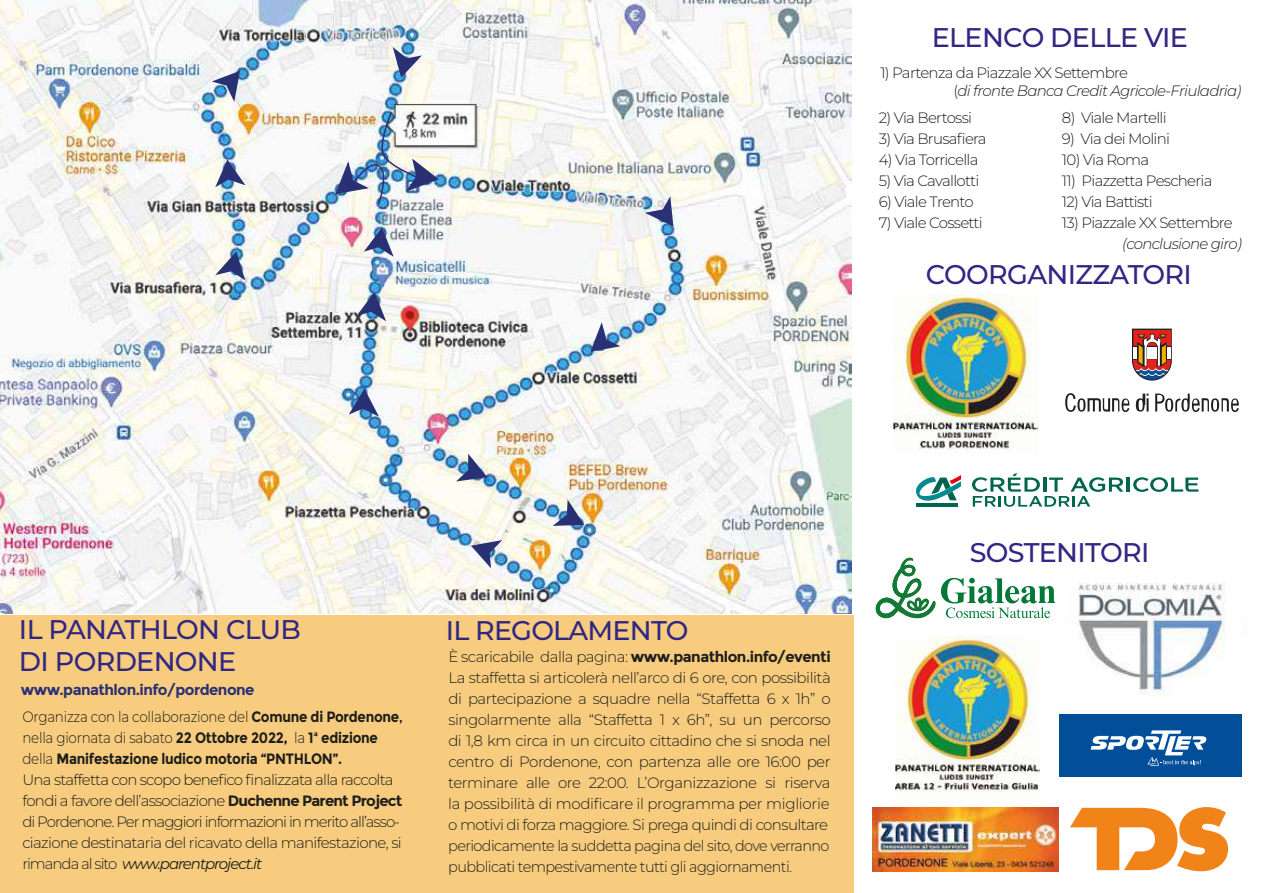
<style>
.page{position:relative;width:1263px;height:893px;background:#fff}
.page>*{position:absolute;margin:0;border:0;box-sizing:border-box;transform-origin:0 0}
.t1{font:500 27px/31.3px "Montserrat";letter-spacing:-.025em;color:#312783}
.t2{font:300 15px/21px "Montserrat";letter-spacing:-.04em;color:#1d1d1b}
.t3{font:300 15px/21px "Montserrat";letter-spacing:-.04em;color:#1d1d1b;scale:.9 1}
.t4{font:italic 300 15px/18.5px "Montserrat";letter-spacing:-.05em;color:#1d1d1b}
.t5{font:700 15px "Montserrat";letter-spacing:-.035em;color:#2a3074}
.s1{font-style:normal}
.s2{font-weight:700}
.s3{font-weight:400}
.s4{font-weight:400;font-style:italic}
</style>
<div class="page">
<div style="left:0;top:615px;width:853px;height:278px;background:#f7cc7e"></div>
<img style="left:988px;top:583px;width:237px;height:113px">
<svg style="left:876px;top:558px;width:179px;height:60px"></svg>
<div style="left:1059px;top:714px;width:183px;height:63px;background:#034e98"></div>
<svg style="left:1090px;top:730px;width:117px;height:36px"></svg>
<svg style="left:1065px;top:393px;width:64px;height:19px"></svg>
<svg style="left:1155px;top:394px;width:84px;height:18px"></svg>
<svg style="left:1136px;top:394px;width:12px;height:18px"></svg>
<svg style="left:1132px;top:329px;width:40px;height:52px"></svg>
<img style="left:894px;top:294px;width:144px;height:156px">
<img style="left:895px;top:636px;width:144px;height:156px">
<svg style="left:1070px;top:807px;width:158px;height:64px"></svg>
<img style="left:0;top:0;width:852px;height:613px">
<img style="left:873px;top:807px;width:185px;height:65px">
<hr style="left:916px;top:503px;width:42px;height:4px;background:#00664b">
<svg style="left:916px;top:475px;width:45px;height:26px"></svg>
<hr style="left:1127px;top:478px;width:3px;height:14px;background:#00664b">
<svg style="left:1133px;top:477px;width:65px;height:15px"></svg>
<svg style="left:972px;top:474px;width:151px;height:33px"></svg>
<svg style="left:356px;top:292px;width:30px;height:29px"></svg>
<svg style="left:364px;top:227px;width:30px;height:30px"></svg>
<svg style="left:215px;top:251px;width:30px;height:29px"></svg>
<img style="left:335px;top:111px;width:104px;height:94px">
<svg style="left:215px;top:159px;width:31px;height:28px"></svg>
<svg style="left:212px;top:71px;width:28px;height:31px"></svg>
<svg style="left:393px;top:47px;width:29px;height:31px"></svg>
<svg style="left:645px;top:196px;width:28px;height:30px"></svg>
<svg style="left:590px;top:322px;width:30px;height:30px"></svg>
<svg style="left:456px;top:454px;width:31px;height:27px"></svg>
<svg style="left:553px;top:499px;width:31px;height:27px"></svg>
<svg style="left:471px;top:540px;width:31px;height:28px"></svg>
<svg style="left:349px;top:389px;width:30px;height:28px"></svg>
<h1 class="t1" style="left:932px;top:21px;width:258px">ELENCO DELLE VIE</h1>
<p class="t4" style="left:953px;top:63px;width:289px;text-indent:-73px"><span class="s1">1) Partenza da Piazzale XX Settembre<br>(</span>di fronte Banca Credit Agricole-Friuladria)</p>
<p class="t2" style="left:879px;top:107px;width:95px">2) Via Bertossi</p>
<p class="t2" style="left:879px;top:128px;width:109px">3) Via Brusafiera</p>
<p class="t2" style="left:879px;top:149px;width:101px">4) Via Torricella</p>
<p class="t2" style="left:879px;top:170px;width:102px">5) Via Cavallotti</p>
<p class="t2" style="left:879px;top:191px;width:96px">6) Viale Trento</p>
<p class="t2" style="left:879px;top:212px;width:105px">7) Viale Cossetti</p>
<p class="t2" style="left:1062px;top:107px;width:106px">8) Viale Martelli</p>
<p class="t2" style="left:1062px;top:128px;width:110px">9) Via dei Molini</p>
<p class="t2" style="left:1062px;top:149px;width:89px">10) Via Roma</p>
<p class="t2" style="left:1062px;top:170px;width:152px">11) Piazzetta Pescheria</p>
<p class="t2" style="left:1062px;top:191px;width:92px">12) Via Battisti</p>
<p class="t2" style="left:1062px;top:212px;width:172px">13) Piazzale XX Settembre</p>
<p class="t4" style="left:1122px;top:235px;width:121px">(conclusione giro)</p>
<h1 class="t1" style="left:926px;top:258px;width:268px">COORGANIZZATORI</h1>
<h1 class="t1" style="left:19px;top:613px;width:284px">IL PANATHLON CLUB<br>DI PORDENONE</h1>
<p class="t5" style="left:21px;top:681px;width:235px">www.panathlon.info/pordenone</p>
<p class="t3" style="left:22px;top:706px;width:424px">Organizza con la collaborazione del <span class="s2">Comune di Pordenone</span><span class="s3">, </span>nella giornata di sabato <span class="s2">22 Ottobre 2022,</span> la <span class="s2">1ª edizione </span>della <span class="s2">Manifestazione ludico motoria “PNTHLON”.<br></span>Una staffetta con scopo benefico finalizzata alla raccolta fondi a favore dell’associazione <span class="s2">Duchenne Parent Project </span>di Pordenone. Per maggiori informazioni in merito all’asso&shy;ciazione destinataria del ricavato della manifestazione, si rimanda al sito <span class="s4">www.parentproject.it</span></p>
<h1 class="t1" style="left:446px;top:614px;width:244px">IL REGOLAMENTO</h1>
<p class="t2" style="left:448px;top:645px;width:384px">È scaricabile dalla pagina: <span class="s2">www.panathlon.info/eventi </span>La staffetta si articolerà nell’arco di 6 ore, con possibilità di partecipazione a squadre nella “Staffetta 6 x 1h” o singolarmente alla “Staffetta 1 x 6h”, su un percorso di 1,8 km circa in un circuito cittadino che si snoda nel centro di Pordenone, con partenza alle ore 16:00 per terminare alle ore 22:00. L’Organizzazione si riserva la possibilità di modificare il programma per migliorie o motivi di forza maggiore. Si prega quindi di consultare periodicamente la suddetta pagina del sito, dove verranno pubblicati tempestivamente tutti gli aggiornamenti.</p>
<h1 class="t1" style="left:970px;top:535px;width:181px">SOSTENITORI</h1>
</div>
